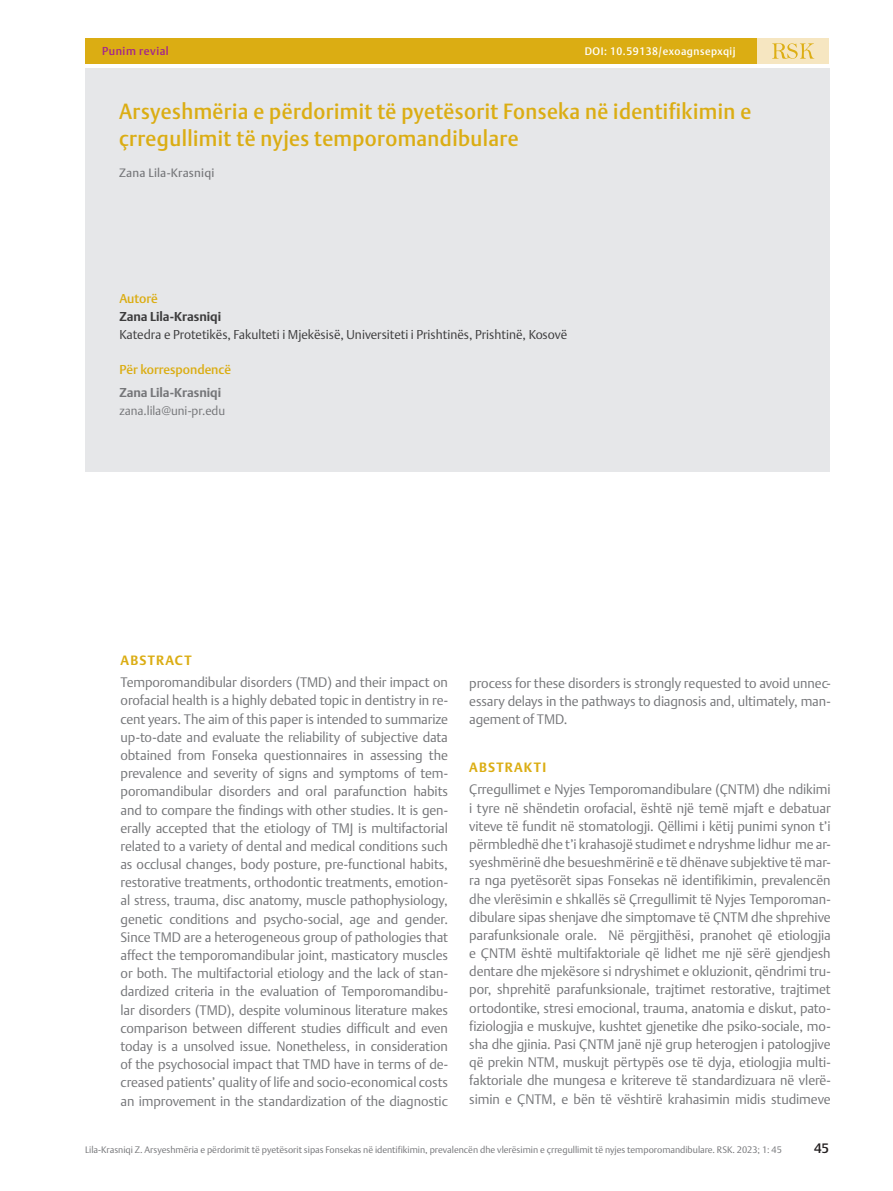
<style>
.page{position:relative;width:893px;height:1191px;background:#fff}
.page>*{position:absolute;margin:0;border:0;box-sizing:border-box;transform-origin:0 0}
.t1{font:500 21.75px/27px "DTL Argo T";letter-spacing:.02em;color:#dbad13;scale:.95 1}
.t2{font:300 13.65px/18.1px "DTL Argo T";letter-spacing:-.005em;color:#757679;text-align:justify}
.t3{font:500 13.5px "DTL Argo T";color:#231f20}
.t4{font:700 13.35px "DTL Argo T";letter-spacing:.09em;color:#dbad13}
.t5{font:300 12.75px "DTL Argo T";color:#3c3c3d}
.t6{font:500 12.75px "DTL Argo T";color:#dbad13}
.t7{font:700 12.75px "DTL Argo T";color:#3c3c3d}
.t8{font:700 12.75px "DTL Argo T";color:#757679}
.t9{font:300 12.3px "DTL Argo T";color:#757679}
.t10{font:12px "DTL Argo T";letter-spacing:.02em;color:#757679}
.t11{font:500 11.4px "DTL Argo T";letter-spacing:.05em;color:#a2238e}
.t12{font:500 10.8px "DTL Argo T";letter-spacing:.05em;color:#fff}
.t13{font:300 9.3px "DTL Argo T";color:#757679}
</style>
<div class="page">
<div style="left:85px;top:244px;width:744px;height:228px;background:#e6e7e9"></div>
<div style="left:85px;top:68px;width:744px;height:179px;background:#e6e7e9"></div>
<div style="left:676px;top:38px;width:153px;height:26px;background:#f6e6c1"></div>
<svg style="left:772px;top:43px;width:42px;height:16px"></svg>
<div style="left:85px;top:38px;width:672px;height:26px;background:#dbad13"></div>
<p class="t11" style="left:102px;top:44px;width:68px">Punim revial</p>
<p class="t12" style="left:585px;top:44px;width:152px">DOI: 10.59138/exoagnsepxqij</p>
<h1 class="t1" style="left:119px;top:98px;width:667px">Arsyeshmëria e përdorimit të pyetësorit Fonseka në identifikimin e çrregullimit të nyjes temporomandibulare</h1>
<p class="t10" style="left:119px;top:166px;width:97px">Zana Lila-Krasniqi</p>
<p class="t6" style="left:119px;top:291px;width:40px">Autorë</p>
<p class="t7" style="left:119px;top:309px;width:103px">Zana Lila-Krasniqi</p>
<p class="t5" style="left:119px;top:327px;width:449px">Katedra e Protetikës, Fakulteti i Mjekësisë, Universiteti i Prishtinës, Prishtinë, Kosovë</p>
<p class="t6" style="left:119px;top:362px;width:113px">Për korrespondencë</p>
<p class="t8" style="left:119px;top:384px;width:103px">Zana Lila-Krasniqi</p>
<p class="t9" style="left:119px;top:403px;width:107px">zana.lila@uni-pr.edu</p>
<p class="t4" style="left:121px;top:652px;width:73px">ABSTRACT</p>
<p class="t2" style="left:121px;top:673px;width:329px">Temporomandibular disorders (TMD) and their impact on orofacial health is a highly debated topic in dentistry in re&shy;cent years. The aim of this paper is intended to summarize up-to-date and evaluate the reliability of subjective data obtained from Fonseka questionnaires in assessing the prevalence and severity of signs and symptoms of tem&shy;poromandibular disorders and oral parafunction habits and to compare the findings with other studies. It is gen&shy;erally accepted that the etiology of TMJ is multifactorial related to a variety of dental and medical conditions such as occlusal changes, body posture, pre-functional habits, restorative treatments, orthodontic treatments, emotion&shy;al stress, trauma, disc anatomy, muscle pathophysiology, genetic conditions and psycho-social, age and gender.<br>Since TMD are a heterogeneous group of pathologies that affect the temporomandibular joint, masticatory muscles or both. The multifactorial etiology and the lack of stan&shy;dardized criteria in the evaluation of Temporomandibu&shy;lar disorders (TMD), despite voluminous literature makes comparison between different studies difficult and even today is a unsolved issue. Nonetheless, in consideration of the psychosocial impact that TMD have in terms of de&shy;creased patients’ quality of life and socio-economical costs an improvement in the standardization of the diagnostic</p>
<p class="t2" style="left:469px;top:674px;width:363px">process for these disorders is strongly requested to avoid unnec&shy;essary delays in the pathways to diagnosis and, ultimately, man&shy;agement of TMD.</p>
<p class="t4" style="left:469px;top:759px;width:78px">ABSTRAKTI</p>
<p class="t2" style="left:469px;top:780px;width:363px">Çrregullimet e Nyjes Temporomandibulare (ÇNTM) dhe ndikimi i tyre në shëndetin orofacial, është një temë mjaft e debatuar viteve të fundit në stomatologji. Qëllimi i këtij punimi synon t’i përmbledhë dhe t’i krahasojë studimet e ndryshme lidhur me ar&shy;syeshmërinë dhe besueshmërinë e të dhënave subjektive të mar&shy;ra nga pyetësorët sipas Fonsekas në identifikimin, prevalencën dhe vlerësimin e shkallës së Çrregullimit të Nyjes Temporoman&shy;dibulare sipas shenjave dhe simptomave të ÇNTM dhe shprehive parafunksionale orale. Në përgjithësi, pranohet që etiologjia e ÇNTM është multifaktoriale që lidhet me një sërë gjendjesh dentare dhe mjekësore si ndryshimet e okluzionit, qëndrimi tru&shy;por, shprehitë parafunksionale, trajtimet restorative, trajtimet ortodontike, stresi emocional, trauma, anatomia e diskut, pato&shy;fiziologjia e muskujve, kushtet gjenetike dhe psiko-sociale, mo&shy;sha dhe gjinia. Pasi ÇNTM janë një grup heterogjen i patologjive që prekin NTM, muskujt përtypës ose të dyja, etiologjia multi&shy;faktoriale dhe mungesa e kritereve të standardizuara në vlerë&shy;simin e ÇNTM, e bën të vështirë krahasimin midis studimeve</p>
<p class="t13" style="left:85px;top:1143px;width:698px">Lila-Krasniqi Z. Arsyeshmëria e përdorimit të pyetësorit sipas Fonsekas në identifikimin, prevalencën dhe vlerësimin e çrregullimit të nyjes temporomandibulare. RSK. 2023; 1: 45</p>
<p class="t3" style="left:814px;top:1139px;width:17px">45</p>
</div>
